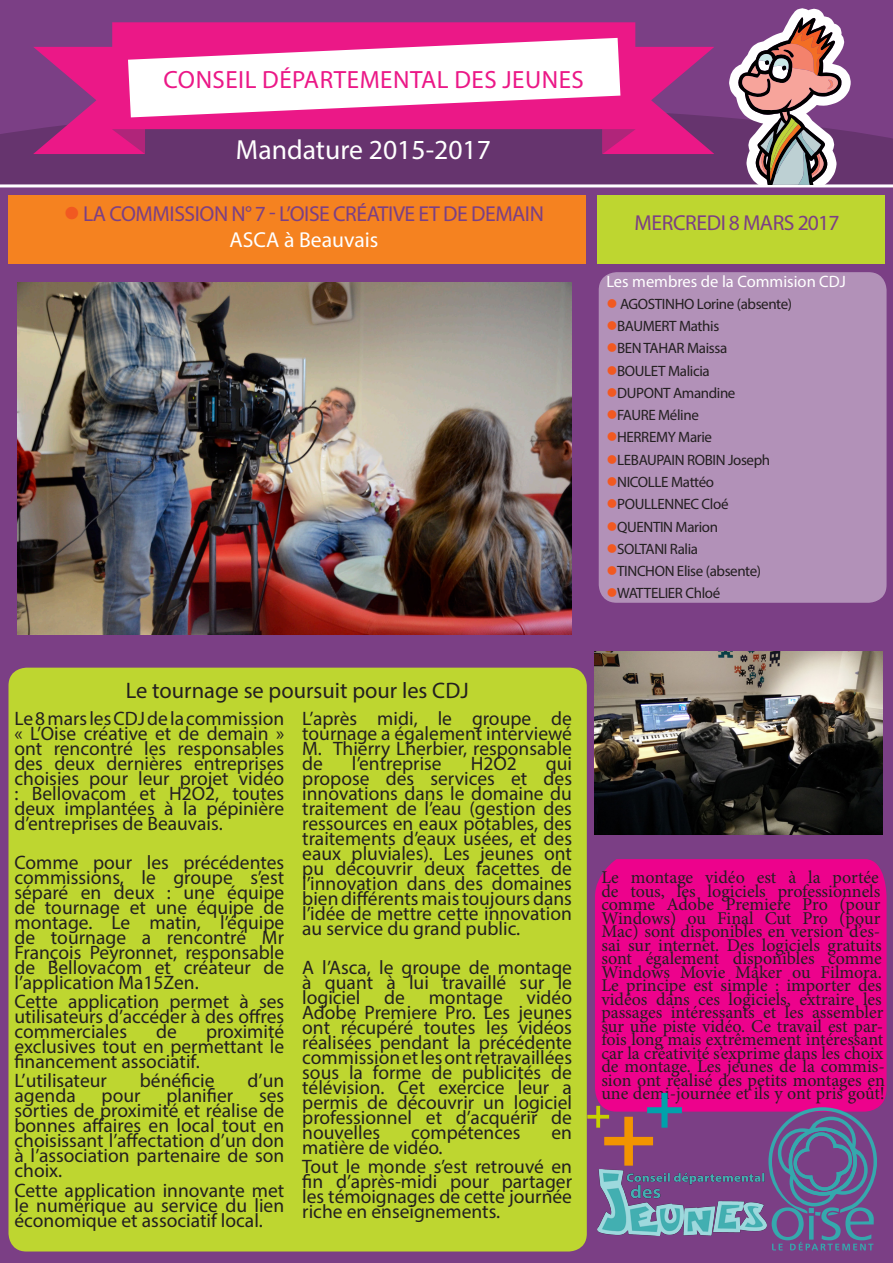
<style>
.page{position:relative;width:893px;height:1263px;background:#7b3f85}
.page>*{position:absolute;margin:0;border:0;box-sizing:border-box;transform-origin:0 0}
.t1{font:27.75px "Myriad Pro";color:#fff}
.t2{font:25.05px "Myriad Pro";letter-spacing:.02em;color:#eb1887}
.t3{font:22.5px "Myriad Pro";color:#231f20}
.t4{font:21.6px "Myriad Pro";letter-spacing:-.02em;color:#7b3f85}
.t5{font:21.6px "Myriad Pro";color:#fff}
.t6{font:19.5px/15px "Myriad Pro";color:#231f20;text-align:justify}
.t7{font:18px/13.5px "Minion Pro";color:#231f20}
.t8{font:16.5px "Myriad Pro";color:#fff}
.t9{font:15px "Myriad Pro";letter-spacing:-.025em;color:#231f20}
.s1{color:#f15921}
</style>
<div class="page">
<div style="left:0;top:117px;width:893px;height:67px;background:#66346e"></div>
<hr style="left:0;top:184px;width:893px;height:3px;background:#fff">
<svg style="left:33px;top:22px;width:681px;height:132px;fill:#eb1887"></svg>
<svg style="left:112px;top:129px;width:33px;height:25px"></svg>
<svg style="left:602px;top:129px;width:34px;height:25px"></svg>
<svg style="left:128px;top:38px;width:492px;height:79px;background:#f9c0de"></svg>
<svg style="left:728px;top:8px;width:123px;height:177px"></svg>
<div style="left:9px;top:668px;width:578px;height:583px;background:#bed630;border-radius:18px"></div>
<div style="left:599px;top:272px;width:287px;height:331px;background:#b291b8;border-radius:18px"></div>
<div style="left:595px;top:859px;width:291px;height:252px;background:#ed028c"></div>
<div style="left:9px;top:195px;width:577px;height:69px;background:#f58220"></div>
<div style="left:597px;top:195px;width:287px;height:69px;background:#bed630"></div>
<svg style="left:768px;top:1107px;width:109px;height:143px"></svg>
<img style="left:584px;top:1136px;width:196px;height:115px">
<img style="left:595px;top:651px;width:288px;height:183px">
<svg style="left:587px;top:1093px;width:95px;height:72px"></svg>
<img style="left:17px;top:283px;width:554px;height:352px">
<p class="t2" style="left:163px;top:64px;width:422px">CONSEIL DÉPARTEMENTAL DES JEUNES</p>
<p class="t1" style="left:236px;top:133px;width:257px">Mandature 2015-2017</p>
<p class="t4" style="left:64px;top:200px;width:482px"><span class="s1">●</span> LA COMMISSION N° 7 - L’OISE CRÉATIVE ET DE DEMAIN</p>
<p class="t5" style="left:230px;top:226px;width:150px">ASCA à Beauvais</p>
<p class="t4" style="left:635px;top:210px;width:206px">MERCREDI 8 MARS 2017</p>
<p class="t8" style="left:606px;top:271px;width:241px">Les membres de la Commision CDJ</p>
<p class="t9" style="left:606px;top:295px;width:187px"><span class="s1">●</span> AGOSTINHO Lorine (absente)</p>
<p class="t9" style="left:606px;top:317px;width:114px"><span class="s1">●</span>BAUMERT Mathis</p>
<p class="t9" style="left:606px;top:339px;width:122px"><span class="s1">●</span>BEN TAHAR Maissa</p>
<p class="t9" style="left:606px;top:361px;width:105px"><span class="s1">●</span>BOULET Malicia</p>
<p class="t9" style="left:606px;top:384px;width:131px"><span class="s1">●</span>DUPONT Amandine</p>
<p class="t9" style="left:606px;top:406px;width:94px"><span class="s1">●</span>FAURE Méline</p>
<p class="t9" style="left:606px;top:428px;width:107px"><span class="s1">●</span>HERREMY Marie</p>
<p class="t9" style="left:606px;top:450px;width:165px"><span class="s1">●</span>LEBAUPAIN ROBIN Joseph</p>
<p class="t9" style="left:606px;top:473px;width:109px"><span class="s1">●</span>NICOLLE Mattéo</p>
<p class="t9" style="left:606px;top:495px;width:124px"><span class="s1">●</span>POULLENNEC Cloé</p>
<p class="t9" style="left:606px;top:517px;width:113px"><span class="s1">●</span>QUENTIN Marion</p>
<p class="t9" style="left:606px;top:539px;width:93px"><span class="s1">●</span>SOLTANI Ralia</p>
<p class="t9" style="left:606px;top:562px;width:156px"><span class="s1">●</span>TINCHON Elise (absente)</p>
<p class="t9" style="left:606px;top:584px;width:115px"><span class="s1">●</span>WATTELIER Chloé</p>
<p class="t3" style="left:126px;top:677px;width:344px">Le tournage se poursuit pour les CDJ</p>
<p class="t6" style="left:14px;top:711px;width:271px">Le 8 mars les CDJ de la commission « L’Oise créative et de demain » ont rencontré les responsables des deux dernières entreprises choisies pour leur projet vidéo : Bellovacom et H2O2, toutes deux implantées à la pépinière d’entreprises de Beauvais.</p>
<p class="t6" style="left:14px;top:854px;width:271px">Comme pour les précédentes commissions, le groupe s’est séparé en deux : une équipe de tournage et une équipe de montage. Le matin, l’équipe de tournage a rencontré Mr François Peyronnet, responsable de Bellovacom et créateur de l’application Ma15Zen.</p>
<p class="t6" style="left:14px;top:994px;width:271px">Cette application permet à ses utilisateurs d’accéder à des offres commerciales</p>
<p class="t6" style="left:156px;top:1024px;width:22px">de</p>
<p class="t6" style="left:14px;top:1024px;width:271px;text-indent:192px">proximité exclusives tout en permettant le financement associatif.</p>
<p class="t6" style="left:14px;top:1073px;width:94px">L’utilisateur</p>
<p class="t6" style="left:140px;top:1073px;width:76px">bénéficie</p>
<p class="t6" style="left:248px;top:1073px;width:38px">d’un</p>
<p class="t6" style="left:14px;top:1088px;width:63px">agenda</p>
<p class="t6" style="left:102px;top:1088px;width:40px">pour</p>
<p class="t6" style="left:166px;top:1088px;width:68px">planifier</p>
<p class="t6" style="left:14px;top:1088px;width:271px;text-indent:245px">ses sorties de proximité et réalise de bonnes affaires en local tout en choisissant l’affectation d’un don à l’association partenaire de son choix.</p>
<p class="t6" style="left:14px;top:1182px;width:271px">Cette application innovante met le numérique au service du lien économique et associatif local.</p>
<p class="t6" style="left:302px;top:711px;width:271px">L’après midi, le groupe de tournage a également interviewé M. Thierry Lherbier, responsable de</p>
<p class="t6" style="left:352px;top:756px;width:91px">l’entreprise</p>
<p class="t6" style="left:471px;top:756px;width:48px">H2O2</p>
<p class="t6" style="left:302px;top:756px;width:271px;text-indent:243px">qui propose des services et des innovations dans le domaine du traitement de l’eau (gestion des ressources en eaux potables, des traitements d’eaux usées, et des eaux pluviales). Les jeunes ont pu découvrir deux facettes de l’innovation dans des domaines bien différents mais toujours dans l’idée de mettre cette innovation au service du grand public.</p>
<p class="t6" style="left:302px;top:959px;width:271px">A l’Asca, le groupe de montage à quant à lui travaillé sur le logiciel de montage vidéo Adobe Premiere Pro. Les jeunes ont récupéré toutes les vidéos réalisées pendant la précédente commission et les ont retravaillées sous la forme de publicités de télévision. Cet exercice leur a permis de découvrir un logiciel professionnel et d’acquérir de nouvelles</p>
<p class="t6" style="left:411px;top:1124px;width:111px">compétences</p>
<p class="t6" style="left:551px;top:1124px;width:22px">en</p>
<p class="t6" style="left:302px;top:1139px;width:142px">matière de vidéo.</p>
<p class="t6" style="left:302px;top:1159px;width:271px">Tout le monde s’est retrouvé en fin d’après-midi pour partager les témoignages de cette journée riche en enseignements.</p>
<p class="t7" style="left:601px;top:871px;width:285px">Le montage vidéo est à la portée de tous, les logiciels professionnels comme Adobe Premiere Pro (pour Windows) ou Final Cut Pro (pour Mac) sont disponibles en version d’es&shy;sai sur internet. Des logiciels gratuits sont également disponibles comme Windows Movie Maker ou Filmora.<br>Le principe est simple : importer des vidéos dans ces logiciels, extraire les passages intéressants et les assembler sur une piste vidéo. Ce travail est par&shy;fois long mais extrêmement intéressant car la créativité s’exprime dans les choix de montage. Les jeunes de la commis&shy;sion ont réalisé des petits montages en une demi-journée et ils y ont pris goût!</p>
</div>
